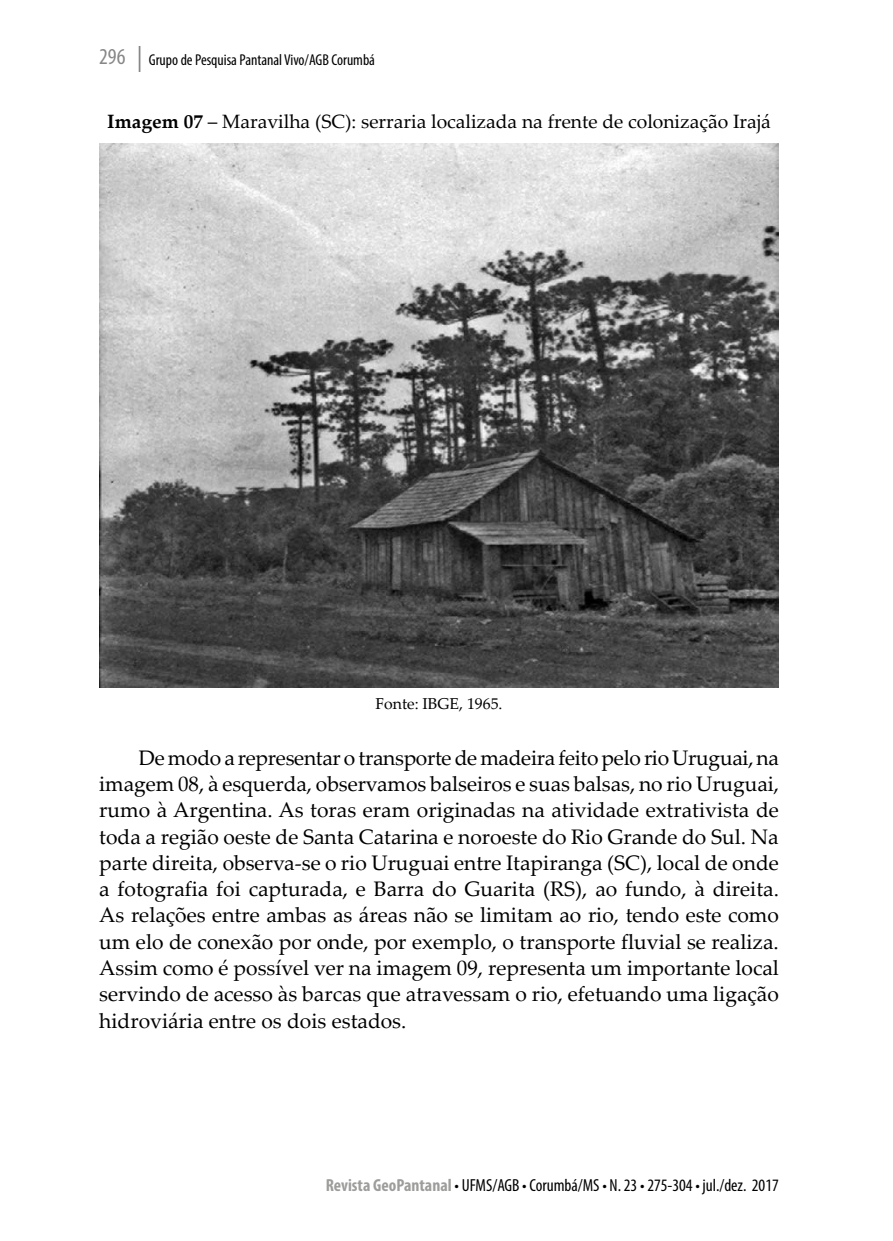
<style>
.page{position:relative;width:893px;height:1241px;background:#fff}
.page>*{position:absolute;margin:0;border:0;box-sizing:border-box;transform-origin:0 0}
._09_-_Corpo_do_Texto{font:21px/26.2px "Palatino Linotype";color:#000;text-align:justify}
._10_-_Legenda{font:19.25px "Palatino Linotype";color:#000}
.t1{font:condensed 17.5px "Myriad Pro";color:#000}
.t2{font:condensed 15.75px "Myriad Pro";color:#000}
.Fonte{font:15.75px "Palatino Linotype";color:#000}
.s1{font-size:22.75px;color:#878787}
.s2{font-weight:700}
.s3{font-weight:700;color:#9d9d9c}
</style>
<div class="page">
<svg style="left:139px;top:46px;width:1px;height:26px"></svg>
<img style="left:100px;top:143px;width:679px;height:544px">
<p class="t2" style="left:99px;top:50px;width:277px"><span class="s1">296</span> Grupo de Pesquisa Pantanal Vivo/AGB Corumbá</p>
<p class="_10_-_Legenda" style="left:107px;top:108px;width:665px"><span class="s2">Imagem 07</span> – Maravilha (SC): serraria localizada na frente de colonização Irajá</p>
<p class="Fonte" style="left:376px;top:692px;width:128px">Fonte: IBGE, 1965.</p>
<p class="_09_-_Corpo_do_Texto" style="left:99px;top:743px;width:681px;text-indent:40px">De modo a representar o transporte de madeira feito pelo rio Uruguai, na imagem 08, à esquerda, observamos balseiros e suas balsas, no rio Uruguai, rumo à Argentina. As toras eram originadas na atividade extrativista de toda a região oeste de Santa Catarina e noroeste do Rio Grande do Sul. Na parte direita, observa-se o rio Uruguai entre Itapiranga (SC), local de onde a fotografia foi capturada, e Barra do Guarita (RS), ao fundo, à direita.<br>As relações entre ambas as áreas não se limitam ao rio, tendo este como um elo de conexão por onde, por exemplo, o transporte fluvial se realiza.<br>Assim como é possível ver na imagem 09, representa um importante local servindo de acesso às barcas que atravessam o rio, efetuando uma ligação hidroviária entre os dois estados.</p>
<p class="t1" style="left:326px;top:1174px;width:455px"><span class="s3">Revista GeoPantanal</span> • UFMS/AGB • Corumbá/MS • N. 23 • 275-304 • jul./dez. 2017</p>
</div>
